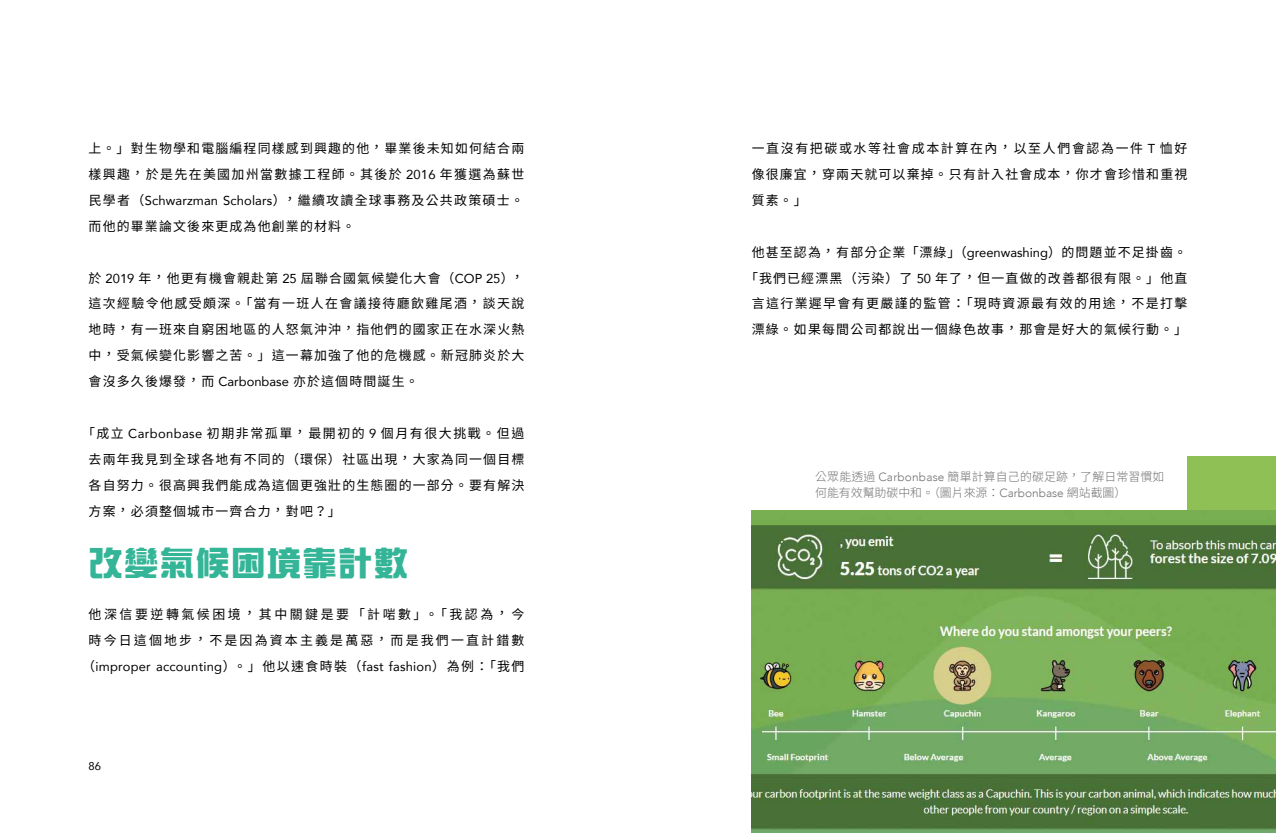
<style>
.page{position:relative;width:1276px;height:833px;background:#fff}
.page>*{position:absolute;margin:0;border:0;box-sizing:border-box;transform-origin:0 0}
.t1{font:700 34.5px "CJ Ngai HK";letter-spacing:.035em;color:#35b597}
.t2{font:13px/25.9px "Noto Sans Hant";letter-spacing:.09em;color:#000;text-align:justify}
.t3{font:13px/25.9px "Noto Sans Hant";letter-spacing:.165em;color:#000}
.t4{font:13px "Avenir";letter-spacing:.015em;color:#000}
.t5{font:300 11.88px/16.2px "Noto Sans Hant";letter-spacing:.015em;color:#727171}
.t6{font:11.25px "Avenir";color:#000}
.s1{font-family:"Avenir"}
.s2{font-family:"Noto Sans Hant"}
</style>
<div class="page">
<div style="left:1187px;top:456px;width:89px;height:54px;background:#8ec055"></div>
<img style="left:751px;top:510px;width:525px;height:323px">
<p class="t2" style="left:89px;top:136px;width:437px">上。」對生物學和電腦編程同樣感到興趣的他，畢業後未知如何結合兩樣興趣，於是先在美國加州當數據工程師。其後於 <span class="s1">2016</span> 年獲選為蘇世民學者（<span class="s1">Schwarzman Scholars</span>），繼續攻讀全球事務及公共政策碩士。而他的畢業論文後來更成為他創業的材料。</p>
<p class="t2" style="left:89px;top:265px;width:437px">於 <span class="s1">2019</span> 年，他更有機會親赴第 <span class="s1">25</span> 屆聯合國氣候變化大會（<span class="s1">COP 25</span>），這次經驗令他感受頗深。「當有一班人在會議接待廳飲雞尾酒，談天說地時，有一班來自窮困地區的人怒氣沖沖，指他們的國家正在水深火熱中，受氣候變化影響之苦。」這一幕加強了他的危機感。新冠肺炎於大會沒多久後爆發，而 <span class="s1">Carbonbase</span> 亦於這個時間誕生。</p>
<p class="t2" style="left:89px;top:420px;width:437px;text-indent:-6px">「成立 <span class="s1">Carbonbase</span> 初期非常孤單，最開初的 <span class="s1">9</span> 個月有很大挑戰。但過去兩年我見到全球各地有不同的（環保）社區出現，大家為同一個目標各自努力。很高興我們能成為這個更強壯的生態圈的一部分。要有解決方案，必須整個城市一齊合力，對吧？」</p>
<h1 class="t1" style="left:89px;top:540px;width:321px">改變氣候困境靠計數</h1>
<p class="t3" style="left:89px;top:601px;width:437px">他深信要逆轉氣候困境，其中關鍵是要「計啱數」。「我認為，今時今日這個地步，不是因為資本主義是萬惡，而是我們一直計錯數</p>
<p class="t4" style="left:82px;top:656px;width:444px"><span class="s2">（</span>improper accounting<span class="s2">）。」他以速食時裝（</span>fast fashion<span class="s2">）為例：「我們</span></p>
<p class="t6" style="left:89px;top:757px;width:14px">86</p>
<p class="t2" style="left:751px;top:136px;width:437px">一直沒有把碳或水等社會成本計算在內，以至人們會認為一件 <span class="s1">T</span> 恤好像很廉宜，穿兩天就可以棄掉。只有計入社會成本，你才會珍惜和重視質素。」</p>
<p class="t2" style="left:745px;top:239px;width:444px;text-align:center">他甚至認為，有部分企業「漂綠」（<span class="s1">greenwashing</span>）的問題並不足掛齒。「我們已經漂黑（污染）了 <span class="s1">50</span> 年了，但一直做的改善都很有限。」他直言這行業遲早會有更嚴謹的監管：「現時資源最有效的用途，不是打擊漂綠。如果每間公司都說出一個綠色故事，那會是好大的氣候行動。」</p>
<p class="t5" style="left:815px;top:469px;width:351px">公眾能透過 <span class="s1">Carbonbase</span> 簡單計算自己的碳足跡，了解日常習慣如何能有效幫助碳中和。（圖片來源：<span class="s1">Carbonbase</span> 網站截圖）</p>
</div>
